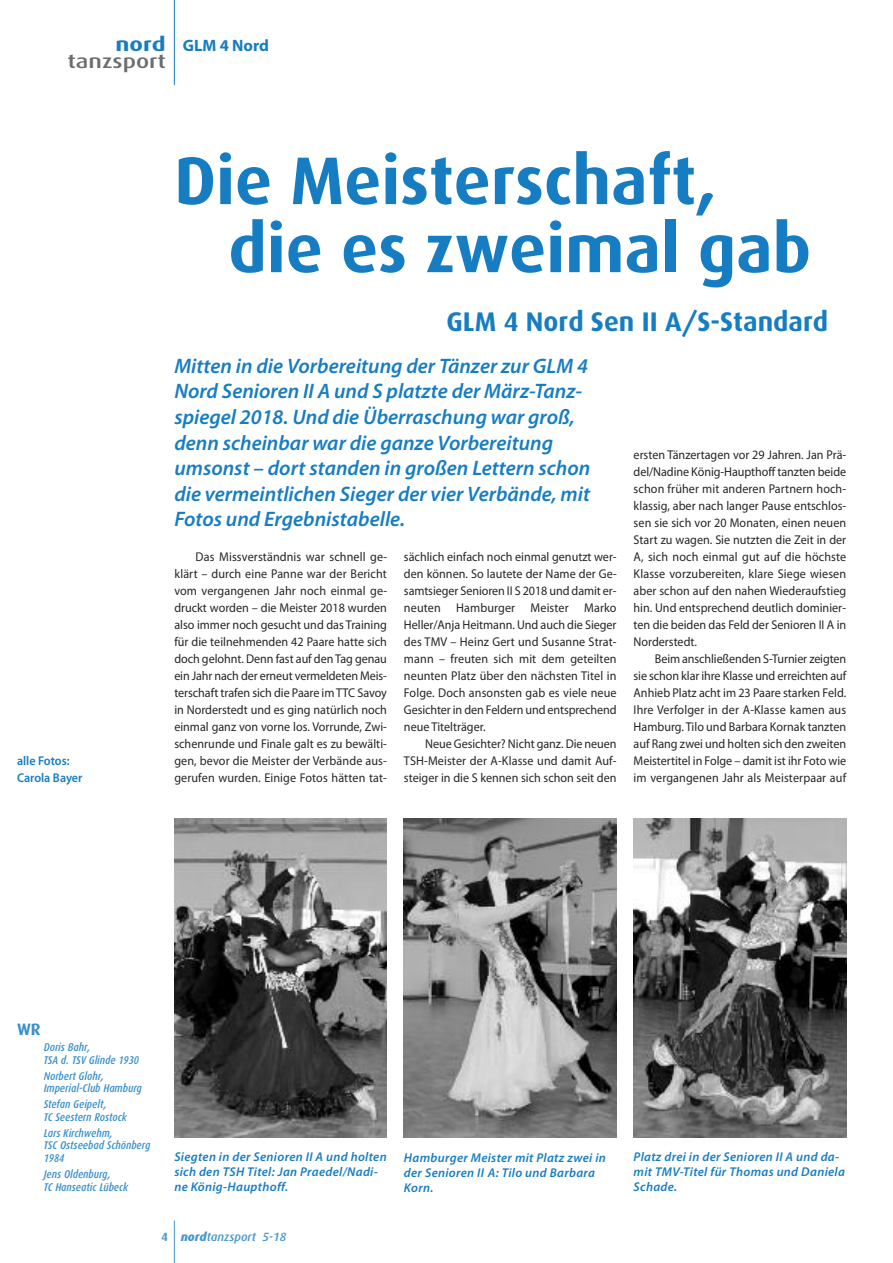
<style>
.page{position:relative;width:893px;height:1263px;background:#fff}
.page>*{position:absolute;margin:0;border:0;box-sizing:border-box;transform-origin:0 0}
.t1{font:700 67.5px/68.1px "Dax";color:#177dc2}
.t2{font:700 27px "Dax";color:#177dc2}
.t3{font:italic 600 21px/25.5px "Myriad Pro";color:#177dc2}
.t4{font:500 19.5px "Dax";color:#6c6d70;scale:1.25 1}
.t5{font:700 19.5px "Dax";color:#177dc2;scale:1.25 1}
.t6{font:700 16.5px "Myriad Pro";color:#177dc2}
.t7{font:700 16.5px "Dax";color:#3a90cb}
.t8{font:12.75px/17px "Myriad Pro";color:#272526;text-align:justify;scale:.95 1}
.t9{font:italic 600 12.75px/14.9px "Myriad Pro";letter-spacing:.025em;color:#177dc2}
.t10{font:600 12.75px/17px "Myriad Pro";color:#177dc2;scale:.95 1}
.t11{font:italic 500 12px "Dax";color:#4697ce}
.t12{font:italic 500 11.25px/12.8px "Dax Condensed";color:#3a90cb}
.s1{font-weight:700;font-style:normal}
.s2{font-weight:800}
</style>
<div class="page">
<hr style="left:174px;top:1220px;width:1px;height:43px;background:#4697ce">
<hr style="left:174px;top:0;width:1px;height:85px;background:#177dc2">
<img style="left:174px;top:819px;width:213px;height:319px">
<img style="left:404px;top:819px;width:213px;height:319px">
<img style="left:634px;top:819px;width:212px;height:319px">
<h3 class="t5" style="left:116px;top:33px;width:42px">nord</h3>
<h3 class="t4" style="left:68px;top:50px;width:80px">tanzsport</h3>
<p class="t6" style="left:183px;top:39px;width:88px">GLM 4 Nord</p>
<p class="t10" style="left:17px;top:754px;width:70px">alle Fotos:<br>Carola Bayer</p>
<h1 class="t1" style="left:228px;top:147px;width:584px;text-indent:-54px">Die Meisterschaft, die es zweimal gab</h1>
<h2 class="t2" style="left:446px;top:306px;width:383px">GLM 4 Nord Sen II A/S-Standard</h2>
<p class="t3" style="left:174px;top:355px;width:417px">Mitten in die Vorbereitung der Tänzer zur GLM 4<br>Nord Senioren II A und S platzte der März-Tanz&shy;spiegel 2018. Und die Überraschung war groß, denn scheinbar war die ganze Vorbereitung umsonst – dort standen in großen Lettern schon die vermeintlichen Sieger der vier Verbände, mit Fotos und Ergebnistabelle.</p>
<p class="t8" style="left:174px;top:550px;width:226px;text-indent:21px">Das Missverständnis war schnell ge&shy;klärt – durch eine Panne war der Bericht vom vergangenen Jahr noch einmal ge&shy;druckt worden – die Meister 2018 wurden also immer noch gesucht und das Training für die teilnehmenden 42 Paare hatte sich doch gelohnt. Denn fast auf denTag genau ein Jahr nach der erneut vermeldeten Meis&shy;terschaft trafen sich die Paare imTTC Savoy in Norderstedt und es ging natürlich noch einmal ganz von vorne los. Vorrunde, Zwi&shy;schenrunde und Finale galt es zu bewälti&shy;gen, bevor die Meister der Verbände aus&shy;gerufen wurden. Einige Fotos hätten tat-</p>
<p class="t8" style="left:404px;top:550px;width:226px">sächlich einfach noch einmal genutzt wer&shy;den können. So lautete der Name der Ge&shy;samtsieger Senioren II S 2018 und damit er&shy;neuten Hamburger Meister Marko Heller/Anja Heitmann. Und auch die Sieger des TMV – Heinz Gert und Susanne Strat&shy;mann – freuten sich mit dem geteilten neunten Platz über den nächsten Titel in Folge. Doch ansonsten gab es viele neue Gesichter in den Feldern und entsprechend neue Titelträger.</p>
<p class="t8" style="left:404px;top:737px;width:225px;text-indent:21px">Neue Gesichter? Nicht ganz. Die neuen TSH-Meister der A-Klasse und damit Auf&shy;steiger in die S kennen sich schon seit den</p>
<p class="t8" style="left:634px;top:447px;width:225px">ersten Tänzertagen vor 29 Jahren. Jan Prä&shy;del/Nadine König-Haupthoff tanzten beide schon früher mit anderen Partnern hoch&shy;klassig, aber nach langer Pause entschlos&shy;sen sie sich vor 20 Monaten, einen neuen Start zu wagen. Sie nutzten die Zeit in der A, sich noch einmal gut auf die höchste Klasse vorzubereiten, klare Siege wiesen aber schon auf den nahen Wiederaufstieg hin. Und entsprechend deutlich dominier&shy;ten die beiden das Feld der Senioren II A in Norderstedt.</p>
<p class="t8" style="left:634px;top:652px;width:225px;text-indent:21px">Beim anschließenden S-Turnier zeigten sie schon klar ihre Klasse und erreichten auf Anhieb Platz acht im 23 Paare starken Feld.<br>Ihre Verfolger in der A-Klasse kamen aus Hamburg. Tilo und Barbara Kornak tanzten auf Rang zwei und holten sich den zweiten Meistertitel in Folge – damit ist ihr Foto wie im vergangenen Jahr als Meisterpaar auf</p>
<p class="t7" style="left:17px;top:1020px;width:25px">WR</p>
<p class="t12" style="left:44px;top:1041px;width:97px">Doris Bahr,<br>TSA d. TSV Glinde 1930</p>
<p class="t12" style="left:44px;top:1069px;width:99px">Norbert Glohr,<br>Imperial-Club Hamburg</p>
<p class="t12" style="left:44px;top:1098px;width:84px">Stefan Geipelt,<br>TC Seestern Rostock</p>
<p class="t12" style="left:44px;top:1126px;width:108px">Lars Kirchwehm,<br>TSC Ostseebad Schönberg<br>1984</p>
<p class="t12" style="left:44px;top:1168px;width:86px">Jens Oldenburg,<br>TC Hanseatic Lübeck</p>
<p class="t9" style="left:174px;top:1150px;width:214px">Siegten in der Senioren II A und holten sich den TSH Titel: Jan Praedel/Nadi&shy;ne König-Haupthoff.</p>
<p class="t9" style="left:404px;top:1152px;width:203px">Hamburger Meister mit Platz zwei in der Senioren II A: Tilo und Barbara<br>Korn.</p>
<p class="t9" style="left:634px;top:1150px;width:213px">Platz drei in der Senioren II A und da&shy;mit TMV-Titel für Thomas und Daniela<br>Schade.</p>
<p class="t11" style="left:161px;top:1230px;width:127px"><span class="s1">4</span> <span class="s2">nord</span>tanzsport 5-18</p>
</div>
